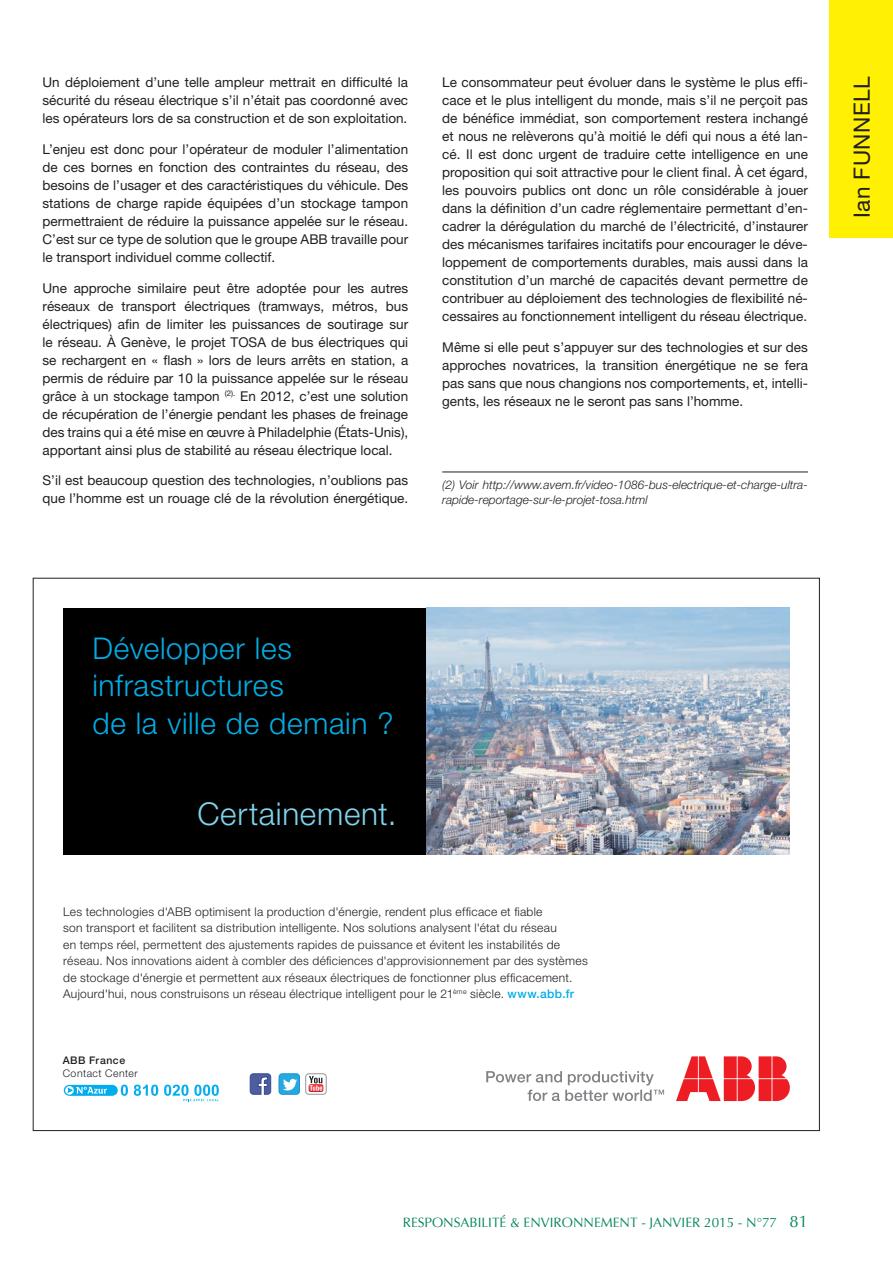
<style>
.page{position:relative;width:893px;height:1263px;background:#fff}
.page>*{position:absolute;margin:0;border:0;box-sizing:border-box;transform-origin:0 0}
.t1{font:300 31.5px "Helvetica Neue LT Std";letter-spacing:.025em;color:#7fd3ec}
.t2{font:300 30px/37.5px "Helvetica Neue LT Std";letter-spacing:.02em;color:#03ade5}
.t3{font:22.5px "Helvetica Neue";letter-spacing:.02em;color:#231f20}
.t4{font:13.5px/18px "Helvetica Neue";color:#231f20;text-align:justify}
.t5{font:13.5px "Optima";color:#008457}
.t6{font:300 12px/16.5px "Helvetica Neue LT Std";letter-spacing:.025em;color:#231f20}
.t7{font:italic 300 12px/14.4px "Helvetica Neue";color:#231f20}
.t8{font:300 10.5px "Helvetica Neue LT Std";letter-spacing:.05em;color:#231f20}
.t9{font:500 10.5px "Helvetica Neue LT Std";letter-spacing:.05em;color:#231f20}
.s1{font-weight:500;color:#03ade5}
.s2{font-size:16.5px}
</style>
<div class="page">
<div style="left:829px;top:0;width:64px;height:237px;background:#fff101"></div>
<hr style="left:442px;top:472px;width:366px;height:1px;background:#231f20">
<svg style="left:486px;top:1071px;width:178px;height:30px"></svg>
<svg style="left:676px;top:1056px;width:114px;height:45px"></svg>
<div style="left:63px;top:608px;width:363px;height:246px;background:#000"></div>
<img style="left:426px;top:608px;width:364px;height:246px">
<svg style="left:134px;top:1084px;width:24px;height:12px"></svg>
<svg style="left:164px;top:1084px;width:55px;height:17px"></svg>
<svg style="left:64px;top:1084px;width:64px;height:12px"></svg>
<svg style="left:250px;top:1073px;width:21px;height:22px"></svg>
<div style="left:279px;top:1074px;width:21px;height:20px;background:#24aae1;border-radius:3px"></div>
<div style="left:279px;top:1073px;width:21px;height:22px;border:1px solid #1d90d0;border-radius:3px"></div>
<svg style="left:283px;top:1079px;width:14px;height:11px"></svg>
<svg style="left:308px;top:1076px;width:15px;height:16px"></svg>
<div style="left:305px;top:1073px;width:22px;height:22px;border:1px solid #939598;border-radius:3px"></div>
<p class="t4" style="left:43px;top:73px;width:367px">Un déploiement d’une telle ampleur mettrait en difficulté la sécurité du réseau électrique s’il n’était pas coordonné avec les opérateurs lors de sa construction et de son exploitation.</p>
<p class="t4" style="left:43px;top:140px;width:367px">L’enjeu est donc pour l’opérateur de moduler l’alimentation de ces bornes en fonction des contraintes du réseau, des besoins de l’usager et des caractéristiques du véhicule. Des stations de charge rapide équipées d’un stockage tampon permettraient de réduire la puissance appelée sur le réseau.<br>C’est sur ce type de solution que le groupe ABB travaille pour le transport individuel comme collectif.</p>
<p class="t4" style="left:43px;top:279px;width:367px">Une approche similaire peut être adoptée pour les autres réseaux de transport électriques (tramways, métros, bus électriques) afin de limiter les puissances de soutirage sur le réseau. À Genève, le projet TOSA de bus électriques qui se rechargent en « flash » lors de leurs arrêts en station, a permis de réduire par 10 la puissance appelée sur le réseau grâce à un stockage tampon <sup>(2).</sup> En 2012, c’est une solution de récupération de l’énergie pendant les phases de freinage des trains qui a été mise en œuvre à Philadelphie (États-Unis), apportant ainsi plus de stabilité au réseau électrique local.</p>
<p class="t4" style="left:43px;top:471px;width:367px">S’il est beaucoup question des technologies, n’oublions pas que l’homme est un rouage clé de la révolution énergétique.</p>
<p class="t4" style="left:442px;top:73px;width:367px">Le consommateur peut évoluer dans le système le plus effi&shy;cace et le plus intelligent du monde, mais s’il ne perçoit pas de bénéfice immédiat, son comportement restera inchangé et nous ne relèverons qu’à moitié le défi qui nous a été lan&shy;cé. Il est donc urgent de traduire cette intelligence en une proposition qui soit attractive pour le client final. À cet égard, les pouvoirs publics ont donc un rôle considérable à jouer dans la définition d’un cadre réglementaire permettant d’en&shy;cadrer la dérégulation du marché de l’électricité, d’instaurer des mécanismes tarifaires incitatifs pour encourager le déve&shy;loppement de comportements durables, mais aussi dans la constitution d’un marché de capacités devant permettre de contribuer au déploiement des technologies de flexibilité né&shy;cessaires au fonctionnement intelligent du réseau électrique.</p>
<p class="t4" style="left:442px;top:338px;width:367px">Même si elle peut s’appuyer sur des technologies et sur des approches novatrices, la transition énergétique ne se fera pas sans que nous changions nos comportements, et, intelli&shy;gents, les réseaux ne le seront pas sans l’homme.</p>
<p class="t7" style="left:442px;top:477px;width:367px">(2) Voir http://www.avem.fr/video-1086-bus-electrique-et-charge-ultra&shy;rapide-reportage-sur-le-projet-tosa.html</p>
<h3 class="t3" style="left:848px;top:218px;width:143px;rotate:-90deg">Ian FUNNELL</h3>
<h2 class="t2" style="left:92px;top:629px;width:302px">Développer les infrastructures<br>de la ville de demain ?</h2>
<h1 class="t1" style="left:197px;top:794px;width:201px">Certainement.</h1>
<p class="t6" style="left:63px;top:903px;width:526px">Les technologies d'ABB optimisent la production d'énergie, rendent plus efficace et fiable<br>son transport et facilitent sa distribution intelligente. Nos solutions analysent l'état du réseau<br>en temps réel, permettent des ajustements rapides de puissance et évitent les instabilités de réseau. Nos innovations aident à combler des déficiences d'approvisionnement par des systèmes de stockage d'énergie et permettent aux réseaux électriques de fonctionner plus efficacement.<br>Aujourd'hui, nous construisons un réseau électrique intelligent pour le 21<sup>ème</sup> siècle. <span class="s1">www.abb.fr</span></p>
<p class="t9" style="left:63px;top:1054px;width:64px">ABB France</p>
<p class="t8" style="left:63px;top:1067px;width:77px">Contact Center</p>
<p class="t5" style="left:403px;top:1214px;width:407px">RESPONSABILITÉ &amp; ENVIRONNEMENT - JANVIER 2015 - N°77 <span class="s2">81</span></p>
</div>
